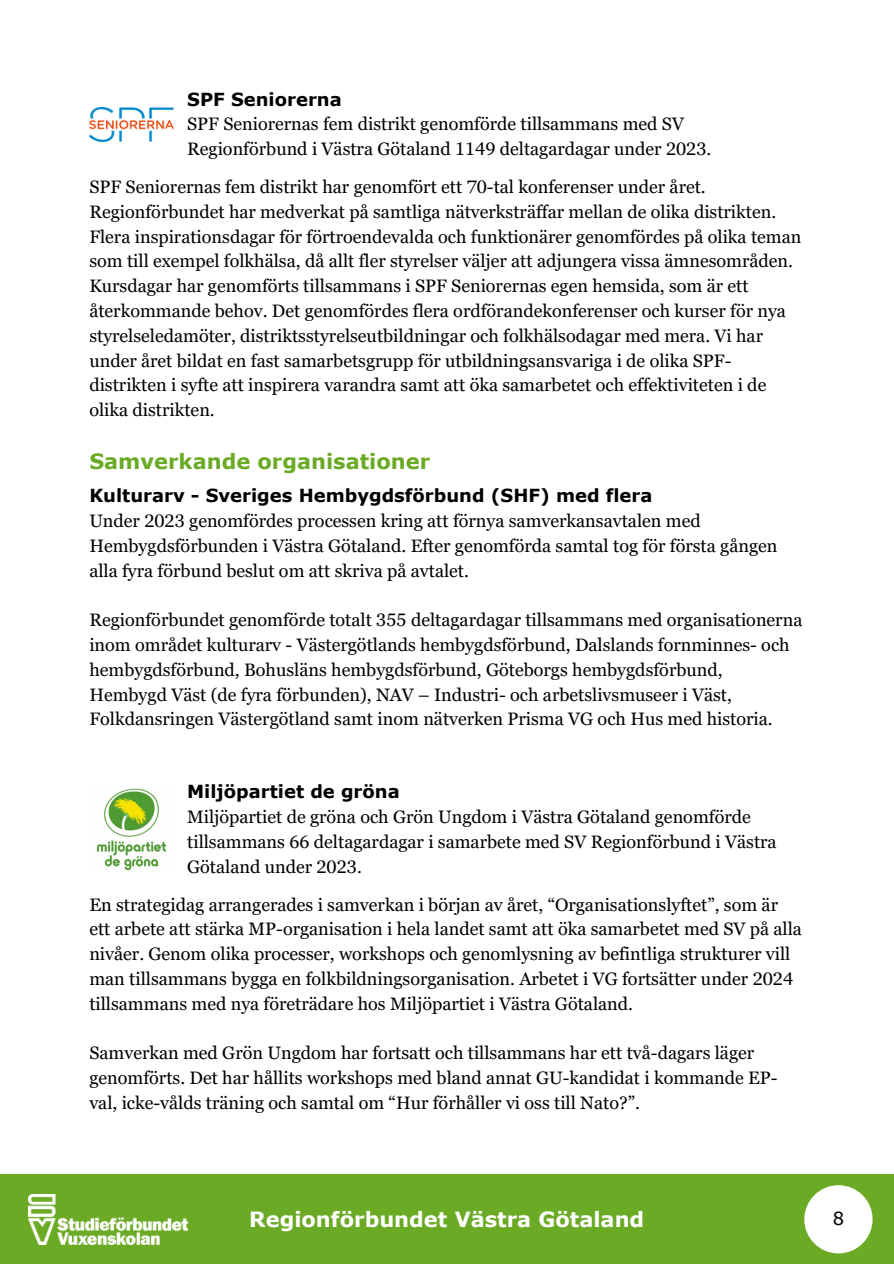
<style>
.page{position:relative;width:894px;height:1264px;background:#fff}
.page>*{position:absolute;margin:0;border:0;box-sizing:border-box;transform-origin:0 0}
.t1{font:700 21px "Verdana";color:#fff}
.t2{font:700 21px "Verdana";color:#6baa24}
.t3{font:18px/24.8px "Georgia Pro";color:#000}
.t4{font:700 18px "Verdana";color:#000}
.t5{font:18px "Verdana";color:#000}
</style>
<div class="page">
<div style="left:0;top:1174px;width:893px;height:89px;background:#6baa24"></div>
<img style="left:29px;top:1194px;width:158px;height:50px">
<div style="left:804px;top:1185px;width:68px;height:68px;background:#fff;border-radius:50%"></div>
<img style="left:89px;top:107px;width:85px;height:35px">
<img style="left:96px;top:788px;width:71px;height:83px">
<p class="t4" style="left:187px;top:87px;width:156px">SPF Seniorerna</p>
<p class="t3" style="left:187px;top:112px;width:525px">SPF Seniorernas fem distrikt genomförde tillsammans med SV<br>Regionförbund i Västra Götaland 1149 deltagardagar under 2023.</p>
<p class="t3" style="left:89px;top:174px;width:713px">SPF Seniorernas fem distrikt har genomfört ett 70-tal konferenser under året.<br>Regionförbundet har medverkat på samtliga nätverksträffar mellan de olika distrikten.<br>Flera inspirationsdagar för förtroendevalda och funktionärer genomfördes på olika teman som till exempel folkhälsa, då allt fler styrelser väljer att adjungera vissa ämnesområden.</p>
<p class="t3" style="left:89px;top:273px;width:698px">Kursdagar har genomförts tillsammans i SPF Seniorernas egen hemsida, som är ett återkommande behov. Det genomfördes flera ordförandekonferenser och kurser för nya styrelseledamöter, distriktsstyrelseutbildningar och folkhälsodagar med mera. Vi har under året bildat en fast samarbetsgrupp för utbildningsansvariga i de olika SPF&shy;distrikten i syfte att inspirera varandra samt att öka samarbetet och effektiviteten i de olika distrikten.</p>
<p class="t2" style="left:89px;top:447px;width:342px">Samverkande organisationer</p>
<p class="t4" style="left:89px;top:484px;width:564px">Kulturarv - Sveriges Hembygdsförbund (SHF) med flera</p>
<h1 class="t3" style="left:89px;top:508px;width:689px">Under 2023 genomfördes processen kring att förnya samverkansavtalen med<br>Hembygdsförbunden i Västra Götaland. Efter genomförda samtal tog för första gången alla fyra förbund beslut om att skriva på avtalet.</h1>
<p class="t3" style="left:89px;top:607px;width:714px">Regionförbundet genomförde totalt 355 deltagardagar tillsammans med organisationerna inom området kulturarv - Västergötlands hembygdsförbund, Dalslands fornminnes- och hembygdsförbund, Bohusläns hembygdsförbund, Göteborgs hembygdsförbund, Hembygd Väst (de fyra förbunden), NAV – Industri- och arbetslivsmuseer i Väst, Folkdansringen Västergötland samt inom nätverken Prisma VG och Hus med historia.</p>
<p class="t4" style="left:187px;top:780px;width:214px">Miljöpartiet de gröna</p>
<p class="t3" style="left:187px;top:804px;width:590px">Miljöpartiet de gröna och Grön Ungdom i Västra Götaland genomförde tillsammans 66 deltagardagar i samarbete med SV Regionförbund i Västra<br>Götaland under 2023.</p>
<h1 class="t3" style="left:89px;top:891px;width:713px">En strategidag arrangerades i samverkan i början av året, “Organisationslyftet”, som är ett arbete att stärka MP-organisation i hela landet samt att öka samarbetet med SV på alla nivåer. Genom olika processer, workshops och genomlysning av befintliga strukturer vill man tillsammans bygga en folkbildningsorganisation. Arbetet i VG fortsätter under 2024 tillsammans med nya företrädare hos Miljöpartiet i Västra Götaland.</h1>
<p class="t3" style="left:89px;top:1040px;width:689px">Samverkan med Grön Ungdom har fortsatt och tillsammans har ett två-dagars läger genomförts. Det har hållits workshops med bland annat GU-kandidat i kommande EP&shy;val, icke-vålds träning och samtal om “Hur förhåller vi oss till Nato?”.</p>
<p class="t1" style="left:249px;top:1205px;width:396px">Regionförbundet Västra Götaland</p>
<p class="t5" style="left:832px;top:1206px;width:13px">8</p>
</div>
